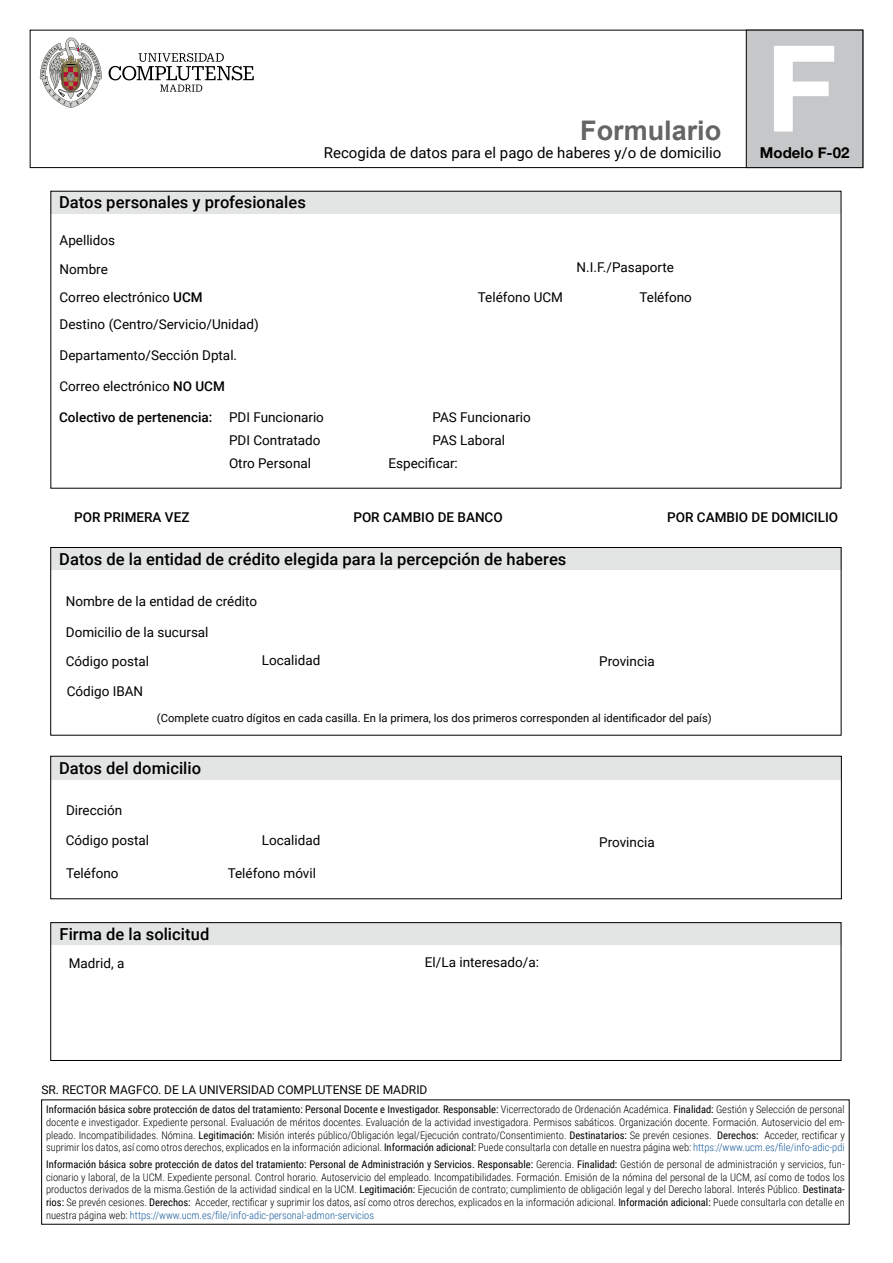
<style>
.page{position:relative;width:893px;height:1263px;background:#fff}
.page>*{position:absolute;margin:0;border:0;box-sizing:border-box;transform-origin:0 0}
.t1{font:700 120px "Helvetica Neue";color:#fff}
.t2{font:700 27px "Arial";color:#646567}
.t3{font:500 16.5px "Roboto";color:#000}
.t4{font:15px "Roboto";color:#000}
.t5{font:700 15px "Helvetica Neue";color:#000}
.t6{font:13.5px/22.5px "Roboto";color:#000}
.t7{font:500 13.5px "Roboto";color:#000}
.t8{font:12px "Roboto";color:#000}
.t9{font:11.25px "Roboto";color:#000}
.t10{font:300 10.5px/12.6px "Roboto Condensed";color:#000;text-align:justify}
.s1{font-weight:500}
.s2{font-weight:400}
.s3{color:#165b9a}
</style>
<div class="page">
<div style="left:30px;top:30px;width:833px;height:138px;border:1px solid #000"></div>
<div style="left:746px;top:30px;width:117px;height:138px;background:#c6c7c8"></div>
<div style="left:746px;top:30px;width:117px;height:138px;border:1px solid #000"></div>
<svg style="left:40px;top:37px;width:62px;height:71px"></svg>
<svg style="left:109px;top:53px;width:145px;height:39px"></svg>
<div style="left:51px;top:191px;width:790px;height:22px;background:#e3e4e4"></div>
<div style="left:51px;top:922px;width:790px;height:22px;background:#e3e4e4"></div>
<div style="left:51px;top:547px;width:790px;height:22px;background:#e3e4e4"></div>
<div style="left:51px;top:547px;width:790px;height:188px;border:1px solid #000"></div>
<div style="left:51px;top:922px;width:790px;height:139px;border:1px solid #000"></div>
<div style="left:51px;top:756px;width:790px;height:24px;background:#e3e4e4"></div>
<div style="left:51px;top:756px;width:790px;height:143px;border:1px solid #000"></div>
<h3 class="t3" style="left:59px;top:191px;width:248px">Datos personales y profesionales</h3>
<p class="t6" style="left:60px;top:229px;width:57px">Apellidos</p>
<h2 class="t2" style="left:580px;top:113px;width:143px">Formulario</h2>
<h3 class="t4" style="left:324px;top:142px;width:399px">Recogida de datos para el pago de haberes y/o de domicilio</h3>
<p class="t6" style="left:60px;top:258px;width:50px">Nombre</p>
<p class="t6" style="left:577px;top:255px;width:99px">N.I.F./Pasaporte</p>
<p class="t6" style="left:60px;top:285px;width:145px">Correo electrónico <span class="s1">UCM</span></p>
<p class="t6" style="left:639px;top:285px;width:54px">Teléfono</p>
<p class="t6" style="left:478px;top:286px;width:87px">Teléfono UCM</p>
<p class="t6" style="left:60px;top:313px;width:201px">Destino (Centro/Servicio/Unidad)</p>
<p class="t6" style="left:60px;top:344px;width:179px">Departamento/Sección Dptal.</p>
<p class="t6" style="left:59px;top:374px;width:167px">Correo electrónico <span class="s1">NO UCM</span></p>
<p class="t6" style="left:59px;top:406px;width:266px;text-align:right"><span class="s1">Colectivo de pertenencia:</span> PDI Funcionario<br>PDI Contratado</p>
<p class="t6" style="left:432px;top:406px;width:100px">PAS Funcionario<br>PAS Laboral</p>
<p class="t6" style="left:229px;top:451px;width:84px">Otro Personal</p>
<p class="t6" style="left:388px;top:451px;width:71px">Especificar:</p>
<h1 class="t1" style="left:766px;top:-5px;width:73px">F</h1>
<h3 class="t5" style="left:760px;top:141px;width:91px">Modelo F-02</h3>
<p class="t7" style="left:74px;top:508px;width:117px">POR PRIMERA VEZ</p>
<p class="t7" style="left:353px;top:508px;width:151px">POR CAMBIO DE BANCO</p>
<p class="t7" style="left:667px;top:507px;width:172px">POR CAMBIO DE DOMICILIO</p>
<h3 class="t3" style="left:59px;top:547px;width:509px">Datos de la entidad de crédito elegida para la percepción de haberes</h3>
<p class="t6" style="left:66px;top:589px;width:193px">Nombre de la entidad de crédito</p>
<p class="t6" style="left:66px;top:617px;width:144px;line-height:29.1px">Domicilio de la sucursal<br>Código postal</p>
<p class="t6" style="left:67px;top:679px;width:78px">Código IBAN</p>
<p class="t6" style="left:262px;top:648px;width:60px">Localidad</p>
<p class="t6" style="left:599px;top:650px;width:57px">Provincia</p>
<p class="t9" style="left:157px;top:710px;width:556px">(Complete cuatro dígitos en cada casilla. En la primera, los dos primeros corresponden al identificador del país)</p>
<h3 class="t3" style="left:59px;top:757px;width:144px">Datos del domicilio</h3>
<p class="t6" style="left:66px;top:798px;width:58px">Dirección</p>
<p class="t6" style="left:66px;top:829px;width:85px">Código postal</p>
<p class="t6" style="left:262px;top:829px;width:60px">Localidad</p>
<p class="t6" style="left:599px;top:830px;width:57px">Provincia</p>
<p class="t6" style="left:66px;top:862px;width:54px">Teléfono</p>
<p class="t6" style="left:228px;top:862px;width:90px">Teléfono móvil</p>
<h3 class="t3" style="left:60px;top:922px;width:151px">Firma de la solicitud</h3>
<p class="t6" style="left:69px;top:951px;width:57px">Madrid, a</p>
<p class="t6" style="left:425px;top:950px;width:116px">El/La interesado/a:</p>
<p class="t8" style="left:41px;top:1081px;width:388px">SR. RECTOR MAGFCO. DE LA UNIVERSIDAD COMPLUTENSE DE MADRID</p>
<p class="t10" style="left:46px;top:1103px;width:800px"><span class="s2">Información básica sobre protección de datos del tratamiento: Personal Docente e Investigador. Responsable:</span> Vicerrectorado de Ordenación Académica. <span class="s2">Finalidad:</span> Gestión y Selección de personal docente e investigador. Expediente personal. Evaluación de méritos docentes. Evaluación de la actividad investigadora. Permisos sabáticos. Organización docente. Formación. Autoservicio del em&shy;pleado. Incompatibilidades. Nómina. <span class="s2">Legitimación:</span> Misión interés público/Obligación legal/Ejecución contrato/Consentimiento. <span class="s2">Destinatarios:</span> Se prevén cesiones. <span class="s2">Derechos:</span> Acceder, rectificar y suprimir los datos, así como otros derechos, explicados en la información adicional. <span class="s2">Información adicional:</span> Puede consultarla con detalle en nuestra página web: <span class="s3">https://www.ucm.es/file/info-adic-pdi</span></p>
<p class="t10" style="left:46px;top:1158px;width:800px"><span class="s2">Información básica sobre protección de datos del tratamiento: Personal de Administración y Servicios. Responsable:</span> Gerencia. <span class="s2">Finalidad:</span> Gestión de personal de administración y servicios, fun&shy;cionario y laboral, de la UCM. Expediente personal. Control horario. Autoservicio del empleado. Incompatibilidades. Formación. Emisión de la nómina del personal de la UCM, así como de todos los productos derivados de la misma.Gestión de la actividad sindical en la UCM. <span class="s2">Legitimación:</span> Ejecución de contrato; cumplimiento de obligación legal y del Derecho laboral. Interés Público. <span class="s2">Destinata&shy;rios:</span> Se prevén cesiones. <span class="s2">Derechos:</span> Acceder, rectificar y suprimir los datos, así como otros derechos, explicados en la información adicional. <span class="s2">Información adicional:</span> Puede consultarla con detalle en nuestra página web: <span class="s3">https://www.ucm.es/file/info-adic-personal-admon-servicios</span></p>
</div>
